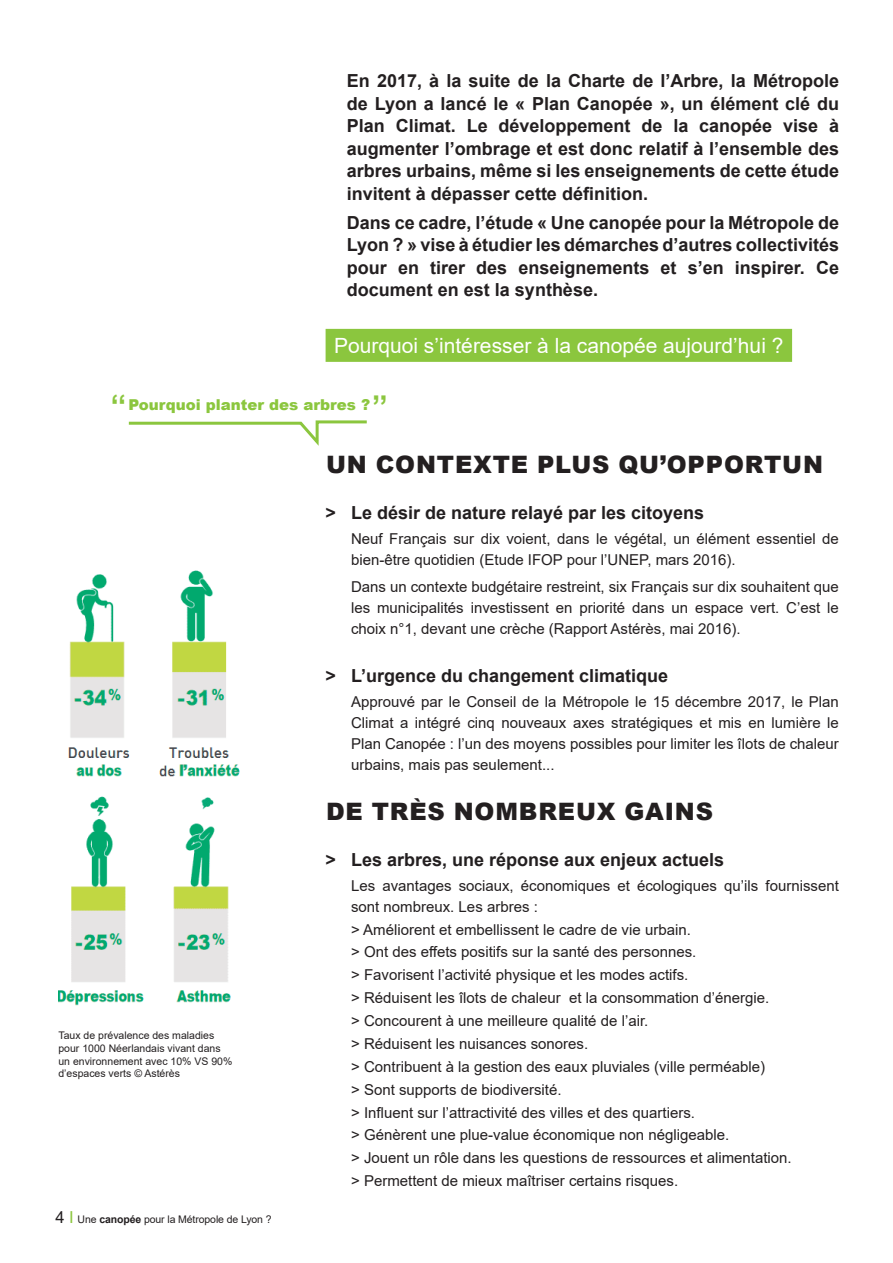
<style>
.page{position:relative;width:893px;height:1263px;background:#fff}
.page>*{position:absolute;margin:0;border:0;box-sizing:border-box;transform-origin:0 0}
.t1{font:900 24px "Arial";letter-spacing:.035em;color:#231f20}
.t2{font:21px "Arial";color:#fff}
.t3{font:700 18px/22.5px "Arial";color:#231f20;text-align:justify}
.t4{font:15px/22.8px "Arial";color:#231f20}
.t5{font:900 15px "Arial";color:#8bc63e}
.t6{font:10.5px/12.6px "Arial";color:#231f20}
.s1{font-weight:700;font-size:30px}
.s2{font-size:16.5px}
.s3{font-size:16.5px;color:#8bc63e}
.s4{font-weight:700}
</style>
<div class="page">
<svg style="left:128px;top:420px;width:239px;height:26px"></svg>
<img style="left:68px;top:570px;width:172px;height:207px">
<img style="left:58px;top:796px;width:173px;height:210px">
<div style="left:326px;top:329px;width:466px;height:33px;background:#8bc63e"></div>
<p class="t3" style="left:347px;top:70px;width:494px">En 2017, à la suite de la Charte de l’Arbre, la Métropole de Lyon a lancé le « Plan Canopée », un élément clé du Plan Climat. Le développement de la canopée vise à augmenter l’ombrage et est donc relatif à l’ensemble des arbres urbains, même si les enseignements de cette étude invitent à dépasser cette définition.</p>
<p class="t3" style="left:347px;top:211px;width:494px">Dans ce cadre, l’étude « Une canopée pour la Métropole de Lyon ? » vise à étudier les démarches d’autres collectivités pour en tirer des enseignements et s’en inspirer. Ce document en est la synthèse.</p>
<h2 class="t2" style="left:334px;top:331px;width:451px">Pourquoi s’intéresser à la canopée aujourd’hui ?</h2>
<p class="t5" style="left:111px;top:393px;width:279px"><span class="s1">‘‘</span> Pourquoi planter des arbres ?<span class="s1">’’</span></p>
<p class="t6" style="left:58px;top:1029px;width:175px">Taux de prévalence des maladies pour 1000 Néerlandais vivant dans un environnement avec 10% VS 90% d’espaces verts © Astérès</p>
<p class="t6" style="left:56px;top:1212px;width:218px"><span class="s2">4</span> <span class="s3">I</span> Une <span class="s4">canopée</span> pour la Métropole de Lyon ?</p>
<h1 class="t1" style="left:326px;top:447px;width:499px">UN CONTEXTE PLUS QU’OPPORTUN</h1>
<p class="t3" style="left:326px;top:502px;width:380px">&gt; Le désir de nature relayé par les citoyens</p>
<p class="t4" style="left:351px;top:528px;width:489px;line-height:21px">Neuf Français sur dix voient, dans le végétal, un élément essentiel de bien-être quotidien (Etude IFOP pour l’UNEP, mars 2016).</p>
<p class="t4" style="left:351px;top:576px;width:489px;line-height:21px;text-align:justify">Dans un contexte budgétaire restreint, six Français sur dix souhaitent que les municipalités investissent en priorité dans un espace vert. C’est le choix n°1, devant une crèche (Rapport Astérès, mai 2016).</p>
<p class="t3" style="left:326px;top:665px;width:344px">&gt; L’urgence du changement climatique</p>
<p class="t4" style="left:351px;top:691px;width:489px;line-height:21px;text-align:justify">Approuvé par le Conseil de la Métropole le 15 décembre 2017, le Plan Climat a intégré cinq nouveaux axes stratégiques et mis en lumière le Plan Canopée : l’un des moyens possibles pour limiter les îlots de chaleur urbains, mais pas seulement...</p>
<h1 class="t1" style="left:326px;top:793px;width:389px">DE TRÈS NOMBREUX GAINS</h1>
<p class="t3" style="left:326px;top:849px;width:400px">&gt; Les arbres, une réponse aux enjeux actuels</p>
<p class="t4" style="left:351px;top:875px;width:489px;line-height:21px">Les avantages sociaux, économiques et écologiques qu’ils fournissent sont nombreux. Les arbres :</p>
<p class="t4" style="left:351px;top:918px;width:442px">&gt; Améliorent et embellissent le cadre de vie urbain.<br>&gt; Ont des effets positifs sur la santé des personnes.<br>&gt; Favorisent l’activité physique et les modes actifs.<br>&gt; Réduisent les îlots de chaleur et la consommation d’énergie.<br>&gt; Concourent à une meilleure qualité de l’air.<br>&gt; Réduisent les nuisances sonores.<br>&gt; Contribuent à la gestion des eaux pluviales (ville perméable)<br>&gt; Sont supports de biodiversité.<br>&gt; Influent sur l’attractivité des villes et des quartiers.<br>&gt; Génèrent une plue-value économique non négligeable.<br>&gt; Jouent un rôle dans les questions de ressources et alimentation. &gt; Permettent de mieux maîtriser certains risques.</p>
</div>
